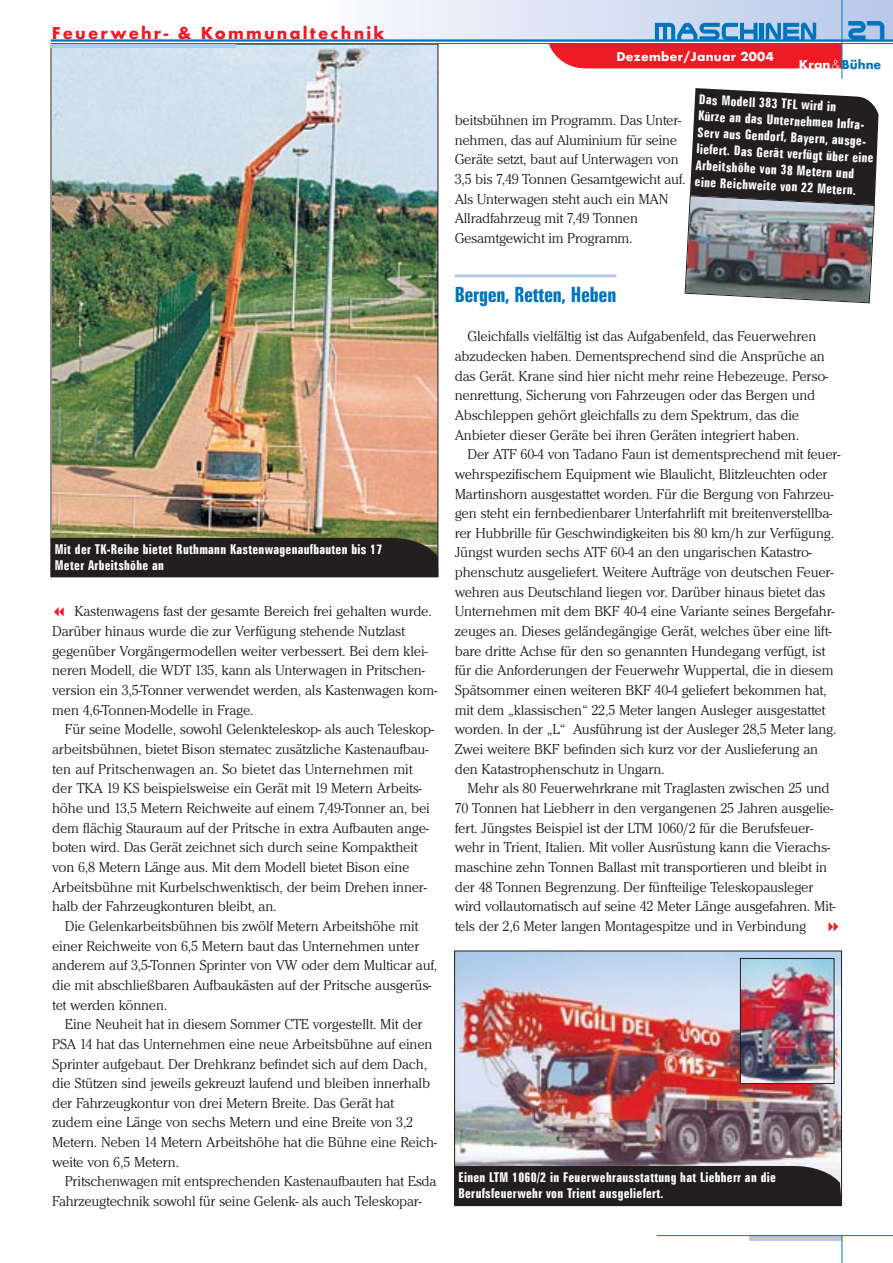
<style>
.page{position:relative;width:893px;height:1263px;background:#fff}
.page>*{position:absolute;margin:0;border:0;box-sizing:border-box;transform-origin:0 0}
.t1{font:500 28.95px "Steel Wolf";color:#0074bc}
.t2{font:700 extra-condensed 21px "Zurich BT";letter-spacing:-.015em;color:#0074bc}
.t3{font:800 18px "Function";letter-spacing:.12em;color:#ed1c24}
.t4{font:300 15px/19.6px "Cheltenham";letter-spacing:-.015em;color:#231f20}
.t5{font:700 extra-condensed 13.5px/16.5px "Zurich BT";letter-spacing:.02em;color:#fff}
.t6{font:800 13.5px "Function";letter-spacing:.02em;color:#fff}
.t7{font:800 13.5px "Function";color:#0074bc}
.s1{color:#fff}
.s2{font-weight:300;color:#fff}
</style>
<div class="page">
<hr style="left:454px;top:274px;width:162px;height:3px;background:#b5c7e7">
<img style="left:53px;top:46px;width:383px;height:492px">
<div style="left:51px;top:538px;width:387px;height:39px;background:#231f20"></div>
<div style="left:320px;top:0;width:572px;height:42px;background:linear-gradient(to right,#fcfcfe,#b5c7e7)"></div>
<hr style="left:51px;top:44px;width:185px;height:4px;background:#b5c7e7">
<hr style="left:51px;top:39px;width:841px;height:3px;background:#0074bc">
<hr style="left:51px;top:43px;width:841px;height:1px;background:#0074bc">
<hr style="left:841px;top:0;width:1px;height:79px;background:#0074bc">
<svg style="left:749px;top:1236px;width:92px;height:4px"></svg>
<hr style="left:656px;top:1235px;width:236px;height:1px;background:#0074bc">
<svg style="left:841px;top:1236px;width:1px;height:27px"></svg>
<svg style="left:548px;top:23px;width:293px;height:45px;background:#b9667d"></svg>
<img style="left:456px;top:952px;width:383px;height:214px">
<div style="left:454px;top:1166px;width:387px;height:40px;background:#231f20"></div>
<img style="left:742px;top:960px;width:90px;height:122px">
<div style="left:740px;top:958px;width:94px;height:126px;border:1px solid #231f20"></div>
<svg style="left:684px;top:88px;width:194px;height:216px;background:#605b5e"></svg>
<p class="t3" style="left:52px;top:27px;width:334px">Feuerwehr- &amp; Kommunaltechnik</p>
<h1 class="t1" style="left:848px;top:15px;width:39px">27</h1>
<p class="t6" style="left:616px;top:52px;width:159px">Dezember/Januar 2004</p>
<p class="t7" style="left:799px;top:59px;width:84px"><span class="s1">Kran</span><span class="s2">&amp;</span>Bühne</p>
<p class="t5" style="left:55px;top:542px;width:329px">Mit der TK-Reihe bietet Ruthmann Kastenwagenaufbauten bis 17<br>Meter Arbeitshöhe an</p>
<p class="t4" style="left:52px;top:603px;width:386px;text-indent:22px">Kastenwagens fast der gesamte Bereich frei gehalten wurde.<br>Darüber hinaus wurde die zur Verfügung stehende Nutzlast gegenüber Vorgängermodellen weiter verbessert. Bei dem klei&shy;neren Modell, die WDT 135, kann als Unterwagen in Pritschen&shy;version ein 3,5-Tonner verwendet werden, als Kastenwagen kom&shy;men 4,6-Tonnen-Modelle in Frage.</p>
<p class="t4" style="left:52px;top:721px;width:383px;text-indent:13px">Für seine Modelle, sowohl Gelenkteleskop- als auch Teleskop&shy;arbeitsbühnen, bietet Bison stematec zusätzliche Kastenaufbau&shy;ten auf Pritschenwagen an. So bietet das Unternehmen mit der TKA 19 KS beispielsweise ein Gerät mit 19 Metern Arbeits&shy;höhe und 13,5 Metern Reichweite auf einem 7,49-Tonner an, bei dem flächig Stauraum auf der Pritsche in extra Aufbauten ange&shy;boten wird. Das Gerät zeichnet sich durch seine Kompaktheit von 6,8 Metern Länge aus. Mit dem Modell bietet Bison eine Arbeitsbühne mit Kurbelschwenktisch, der beim Drehen inner&shy;halb der Fahrzeugkonturen bleibt, an.</p>
<p class="t4" style="left:52px;top:917px;width:387px;text-indent:13px">Die Gelenkarbeitsbühnen bis zwölf Metern Arbeitshöhe mit einer Reichweite von 6,5 Metern baut das Unternehmen unter anderem auf 3,5-Tonnen Sprinter von VW oder dem Multicar auf, die mit abschließbaren Aufbaukästen auf der Pritsche ausgerüs&shy;tet werden können.</p>
<p class="t4" style="left:52px;top:1015px;width:386px;text-indent:13px">Eine Neuheit hat in diesem Sommer CTE vorgestellt. Mit der PSA 14 hat das Unternehmen eine neue Arbeitsbühne auf einen Sprinter aufgebaut. Der Drehkranz befindet sich auf dem Dach, die Stützen sind jeweils gekreuzt laufend und bleiben innerhalb der Fahrzeugkontur von drei Metern Breite. Das Gerät hat zudem eine Länge von sechs Metern und eine Breite von 3,2<br>Metern. Neben 14 Metern Arbeitshöhe hat die Bühne eine Reich&shy;weite von 6,5 Metern.</p>
<p class="t4" style="left:52px;top:1173px;width:386px;text-indent:13px">Pritschenwagen mit entsprechenden Kastenaufbauten hat Esda<br>Fahrzeugtechnik sowohl für seine Gelenk- als auch Teleskopar-</p>
<p class="t4" style="left:455px;top:112px;width:232px">beitsbühnen im Programm. Das Unter&shy;nehmen, das auf Aluminium für seine Geräte setzt, baut auf Unterwagen von 3,5 bis 7,49 Tonnen Gesamtgewicht auf.<br>Als Unterwagen steht auch ein MAN Allradfahrzeug mit 7,49 Tonnen Gesamtgewicht im Programm.</p>
<p class="t5" style="left:699px;top:92px;width:179px;rotate:3deg">Das Modell 383 TFL wird in<br>Kürze an das Unternehmen Infra-<br>Serv aus Gendorf, Bayern, ausge&shy;liefert. Das Gerät verfügt über eine<br>Arbeitshöhe von 38 Metern und eine Reichweite von 22 Metern.</p>
<h2 class="t2" style="left:455px;top:287px;width:163px">Bergen, Retten, Heben</h2>
<p class="t4" style="left:455px;top:328px;width:375px;text-indent:13px">Gleichfalls vielfältig ist das Aufgabenfeld, das Feuerwehren abzudecken haben. Dementsprechend sind die Ansprüche an das Gerät. Krane sind hier nicht mehr reine Hebezeuge. Perso&shy;nenrettung, Sicherung von Fahrzeugen oder das Bergen und Abschleppen gehört gleichfalls zu dem Spektrum, das die Anbieter dieser Geräte bei ihren Geräten integriert haben.</p>
<p class="t4" style="left:455px;top:446px;width:387px;text-indent:13px">Der ATF 60-4 von Tadano Faun ist dementsprechend mit feuer&shy;wehrspezifischem Equipment wie Blaulicht, Blitzleuchten oder Martinshorn ausgestattet worden. Für die Bergung von Fahrzeu&shy;gen steht ein fernbedienbarer Unterfahrlift mit breitenverstellba&shy;rer Hubbrille für Geschwindigkeiten bis 80 km/h zur Verfügung.<br>Jüngst wurden sechs ATF 60-4 an den ungarischen Katastro&shy;phenschutz ausgeliefert. Weitere Aufträge von deutschen Feuer&shy;wehren aus Deutschland liegen vor. Darüber hinaus bietet das Unternehmen mit dem BKF 40-4 eine Variante seines Bergefahr&shy;zeuges an. Dieses geländegängige Gerät, welches über eine lift&shy;bare dritte Achse für den so genannten Hundegang verfügt, ist für die Anforderungen der Feuerwehr Wuppertal, die in diesem Spätsommer einen weiteren BKF 40-4 geliefert bekommen hat, mit dem „klassischen“ 22,5 Meter langen Ausleger ausgestattet worden. In der „L“ Ausführung ist der Ausleger 28,5 Meter lang.<br>Zwei weitere BKF befinden sich kurz vor der Auslieferung an den Katastrophenschutz in Ungarn.</p>
<p class="t4" style="left:455px;top:780px;width:382px;text-indent:13px">Mehr als 80 Feuerwehrkrane mit Traglasten zwischen 25 und 70 Tonnen hat Liebherr in den vergangenen 25 Jahren ausgelie&shy;fert. Jüngstes Beispiel ist der LTM 1060/2 für die Berufsfeuer&shy;wehr in Trient, Italien. Mit voller Ausrüstung kann die Vierachs&shy;maschine zehn Tonnen Ballast mit transportieren und bleibt in der 48 Tonnen Begrenzung. Der fünfteilige Teleskopausleger wird vollautomatisch auf seine 42 Meter Länge ausgefahren. Mit&shy;tels der 2,6 Meter langen Montagespitze und in Verbindung</p>
<p class="t5" style="left:458px;top:1170px;width:319px">Einen LTM 1060/2 in Feuerwehrausstattung hat Liebherr an die<br>Berufsfeuerwehr von Trient ausgeliefert.</p>
</div>
